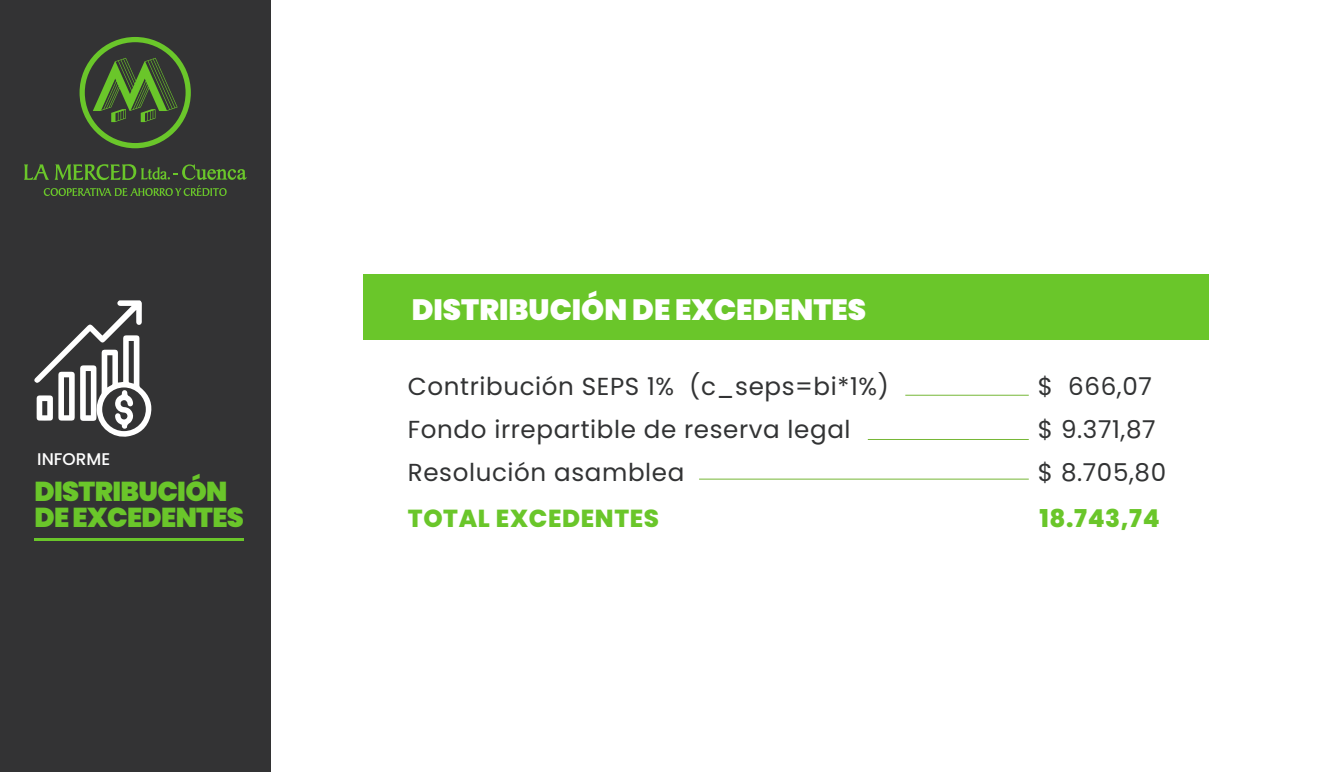
<style>
.page{position:relative;width:1323px;height:772px;background:#fff}
.page>*{position:absolute;margin:0;border:0;box-sizing:border-box;transform-origin:0 0}
.t1{font:900 29.31px "Poppins";color:#fff}
.t2{font:900 27.3px/25.8px "Poppins";letter-spacing:-.025em;color:#6ac62a}
.t3{font:24.59px/42.9px "Poppins";letter-spacing:.025em;color:#323334}
.t4{font:800 24.59px "Poppins";letter-spacing:.025em;color:#6ac62a}
.t5{font:500 16.89px "Poppins";color:#fff}
</style>
<div class="page">
<div style="left:0;top:0;width:270px;height:772px;background:#333334"></div>
<svg style="left:80px;top:37px;width:111px;height:111px"></svg>
<svg style="left:24px;top:164px;width:223px;height:32px"></svg>
<hr style="left:34px;top:538px;width:209px;height:3px;background:#6ac62a">
<div style="left:363px;top:274px;width:845px;height:65px;background:#6ac62a"></div>
<hr style="left:905px;top:395px;width:124px;height:1px;background:#76b737">
<hr style="left:868px;top:439px;width:161px;height:1px;background:#76b737">
<hr style="left:699px;top:479px;width:330px;height:1px;background:#76b737">
<svg style="left:34px;top:300px;width:118px;height:137px"></svg>
<p class="t5" style="left:37px;top:449px;width:74px">INFORME</p>
<p class="t2" style="left:35px;top:478px;width:211px">DISTRIBUCIÓN<br>DE EXCEDENTES</p>
<p class="t1" style="left:412px;top:292px;width:456px">DISTRIBUCIÓN DE EXCEDENTES</p>
<p class="t3" style="left:408px;top:365px;width:483px">Contribución SEPS 1% (c_seps=bi*1%)<br>Fondo irrepartible de reserva legal<br>Resolución asamblea</p>
<p class="t3" style="left:1038px;top:365px;width:130px">$ 666,07 $ 9.371,87 $ 8.705,80</p>
<p class="t4" style="left:408px;top:504px;width:253px">TOTAL EXCEDENTES</p>
<p class="t4" style="left:1039px;top:504px;width:122px">18.743,74</p>
</div>
